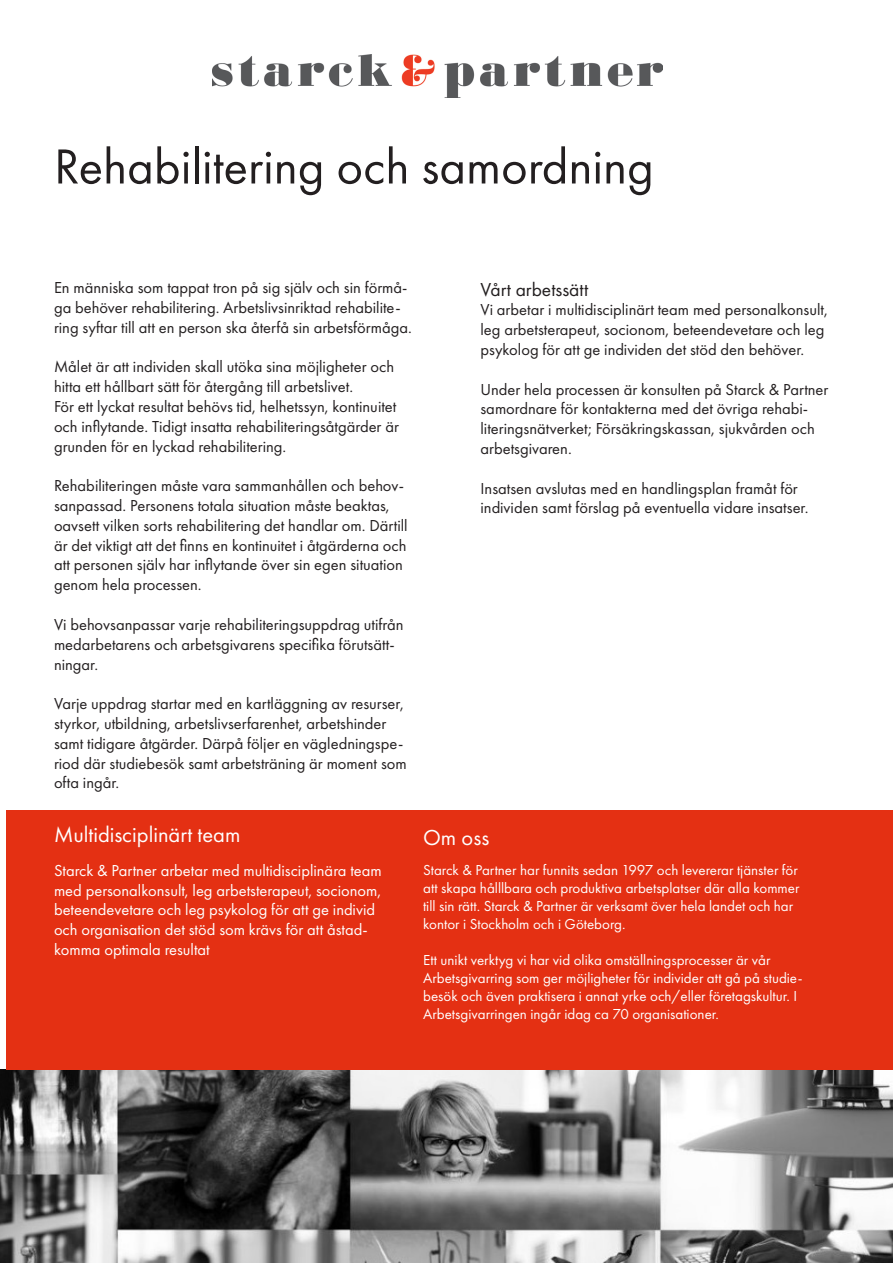
<style>
.page{position:relative;width:893px;height:1263px;background:#fff}
.page>*{position:absolute;margin:0;border:0;box-sizing:border-box;transform-origin:0 0}
.t1{font:51px "Futura PT";color:#231f20}
.t2{font:22.5px "Futura PT";color:#fff}
.t3{font:19.5px "Futura PT";color:#231f20}
.t4{font:16.5px/19.8px "Futura PT";color:#231f20}
.t5{font:16.5px/19.8px "Futura PT";color:#fff}
.t6{font:15px/18px "Futura PT";color:#fff}
</style>
<div class="page">
<img style="left:0;top:1069px;width:893px;height:194px">
<div style="left:6px;top:810px;width:887px;height:259px;background:#e43013"></div>
<img style="left:213px;top:54px;width:450px;height:44px">
<p class="t1" style="left:54px;top:136px;width:601px">Rehabilitering och samordning</p>
<p class="t4" style="left:54px;top:278px;width:359px">En människa som tappat tron på sig själv och sin förmå&shy;ga behöver rehabilitering. Arbetslivsinriktad rehabilite&shy;ring syftar till att en person ska återfå sin arbetsförmåga.</p>
<p class="t4" style="left:54px;top:357px;width:342px">Målet är att individen skall utöka sina möjligheter och hitta ett hållbart sätt för återgång till arbetslivet.</p>
<p class="t4" style="left:54px;top:397px;width:346px">För ett lyckat resultat behövs tid, helhetssyn, kontinuitet och inflytande. Tidigt insatta rehabiliteringsåtgärder är grunden för en lyckad rehabilitering.</p>
<p class="t4" style="left:54px;top:476px;width:355px">Rehabiliteringen måste vara sammanhållen och behov&shy;sanpassad. Personens totala situation måste beaktas, oavsett vilken sorts rehabilitering det handlar om. Därtill är det viktigt att det finns en kontinuitet i åtgärderna och att personen själv har inflytande över sin egen situation genom hela processen.</p>
<p class="t4" style="left:54px;top:614px;width:351px">Vi behovsanpassar varje rehabiliteringsuppdrag utifrån medarbetarens och arbetsgivarens specifika förutsätt&shy;ningar.</p>
<p class="t4" style="left:54px;top:694px;width:354px">Varje uppdrag startar med en kartläggning av resurser, styrkor, utbildning, arbetslivserfarenhet, arbetshinder samt tidigare åtgärder. Därpå följer en vägledningspe&shy;riod där studiebesök samt arbetsträning är moment som ofta ingår.</p>
<p class="t3" style="left:480px;top:277px;width:109px">Vårt arbetssätt</p>
<p class="t4" style="left:480px;top:300px;width:349px">Vi arbetar i multidisciplinärt team med personalkonsult, leg arbetsterapeut, socionom, beteendevetare och leg psykolog för att ge individen det stöd den behöver.</p>
<p class="t4" style="left:480px;top:379px;width:349px">Under hela processen är konsulten på Starck &amp; Partner samordnare för kontakterna med det övriga rehabi&shy;literingsnätverket; Försäkringskassan, sjukvården och arbetsgivaren.</p>
<p class="t4" style="left:480px;top:478px;width:329px">Insatsen avslutas med en handlingsplan framåt för individen samt förslag på eventuella vidare insatser.</p>
<p class="t2" style="left:54px;top:821px;width:188px">Multidisciplinärt team</p>
<p class="t5" style="left:54px;top:860px;width:329px">Starck &amp; Partner arbetar med multidisciplinära team med personalkonsult, leg arbetsterapeut, socionom, beteendevetare och leg psykolog för att ge individ och organisation det stöd som krävs för att åstad&shy;komma optimala resultat</p>
<p class="t2" style="left:423px;top:824px;width:68px">Om oss</p>
<p class="t6" style="left:423px;top:861px;width:378px">Starck &amp; Partner har funnits sedan 1997 och levererar tjänster för att skapa hålllbara och produktiva arbetsplatser där alla kommer till sin rätt. Starck &amp; Partner är verksamt över hela landet och har kontor i Stockholm och i Göteborg.</p>
<p class="t6" style="left:423px;top:951px;width:381px">Ett unikt verktyg vi har vid olika omställningsprocesser är vår Arbetsgivarring som ger möjligheter för individer att gå på studie&shy;besök och även praktisera i annat yrke och/eller företagskultur. I Arbetsgivarringen ingår idag ca 70 organisationer.</p>
</div>
